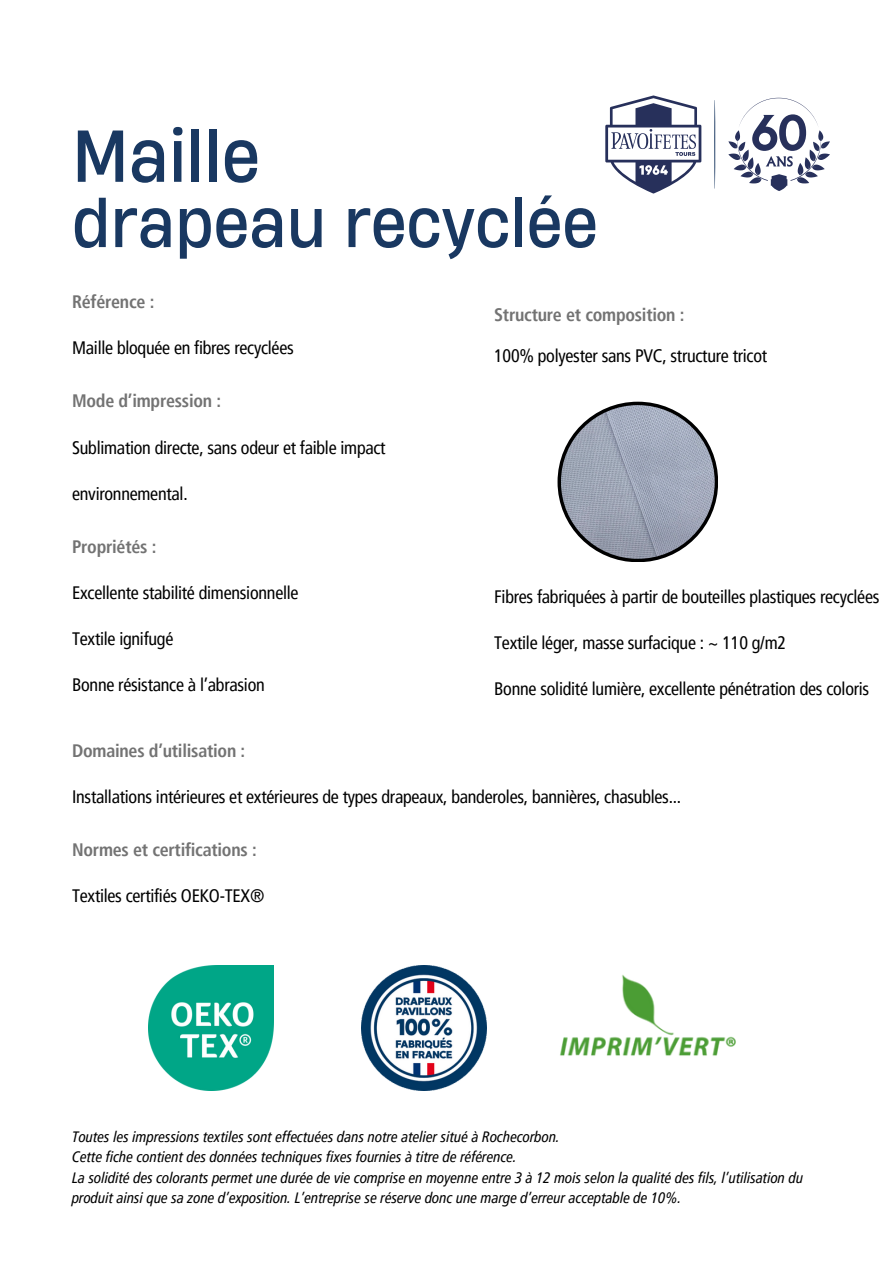
<style>
.page{position:relative;width:894px;height:1264px;background:#fff}
.page>*{position:absolute;margin:0;border:0;box-sizing:border-box;transform-origin:0 0}
.t1{font:69px "Heading Now 64";color:#193861}
.t2{font:64.5px "Heading Now 64";color:#193861}
.t3{font:condensed 18px "Frutiger LT Pro";letter-spacing:-.015em;color:#000}
.t4{font:700 condensed 18px "Frutiger LT Pro";letter-spacing:-.015em;color:#737373}
.t5{font:italic condensed 15px/20.2px "Frutiger LT Pro";color:#000}
</style>
<div class="page">
<img style="left:148px;top:965px;width:125px;height:125px">
<img style="left:361px;top:965px;width:125px;height:125px">
<img style="left:560px;top:974px;width:176px;height:82px">
<svg style="left:557px;top:401px;width:161px;height:161px;background:#202021"></svg>
<img style="left:561px;top:405px;width:153px;height:154px;border-radius:50%">
<svg style="left:605px;top:95px;width:96px;height:98px"></svg>
<svg style="left:728px;top:98px;width:101px;height:93px"></svg>
<svg style="left:714px;top:100px;width:1px;height:88px"></svg>
<h3 class="t1" style="left:72px;top:109px;width:189px">Maille</h3>
<h3 class="t2" style="left:72px;top:179px;width:527px">drapeau recyclée</h3>
<h2 class="t4" style="left:72px;top:291px;width:84px">Référence :</h2>
<h3 class="t3" style="left:72px;top:337px;width:223px">Maille bloquée en fibres recyclées</h3>
<h3 class="t4" style="left:72px;top:390px;width:150px">Mode d’impression :</h3>
<h2 class="t3" style="left:72px;top:436px;width:315px">Sublimation directe, sans odeur et faible impact</h2>
<h3 class="t3" style="left:72px;top:482px;width:117px">environnemental.</h3>
<h3 class="t4" style="left:72px;top:535px;width:86px">Propriétés :</h3>
<h3 class="t3" style="left:72px;top:581px;width:228px">Excellente stabilité dimensionnelle</h3>
<h2 class="t3" style="left:72px;top:627px;width:103px">Textile ignifugé</h2>
<h3 class="t3" style="left:72px;top:673px;width:194px">Bonne résistance à l’abrasion</h3>
<p class="t4" style="left:494px;top:303px;width:192px">Structure et composition :</p>
<h3 class="t3" style="left:494px;top:345px;width:274px">100% polyester sans PVC, structure tricot</h3>
<h3 class="t3" style="left:494px;top:585px;width:386px">Fibres fabriquées à partir de bouteilles plastiques recyclées</h3>
<h3 class="t3" style="left:494px;top:631px;width:293px">Textile léger, masse surfacique : ~ 110 g/m2</h3>
<h2 class="t3" style="left:494px;top:677px;width:376px">Bonne solidité lumière, excellente pénétration des coloris</h2>
<h3 class="t4" style="left:72px;top:739px;width:175px">Domaines d’utilisation :</h3>
<h2 class="t3" style="left:72px;top:785px;width:610px">Installations intérieures et extérieures de types drapeaux, banderoles, bannières, chasubles...</h2>
<h3 class="t4" style="left:72px;top:838px;width:186px">Normes et certifications :</h3>
<p class="t3" style="left:72px;top:884px;width:194px">Textiles certifiés OEKO-TEX®</p>
<p class="t5" style="left:72px;top:1126px;width:489px">Toutes les impressions textiles sont effectuées dans notre atelier situé à Rochecorbon.</p>
<p class="t5" style="left:72px;top:1146px;width:446px">Cette fiche contient des données techniques fixes fournies à titre de référence.</p>
<p class="t5" style="left:72px;top:1167px;width:732px">La solidité des colorants permet une durée de vie comprise en moyenne entre 3 à 12 mois selon la qualité des fils, l’utilisation du produit ainsi que sa zone d’exposition. L’entreprise se réserve donc une marge d’erreur acceptable de 10%.</p>
</div>
